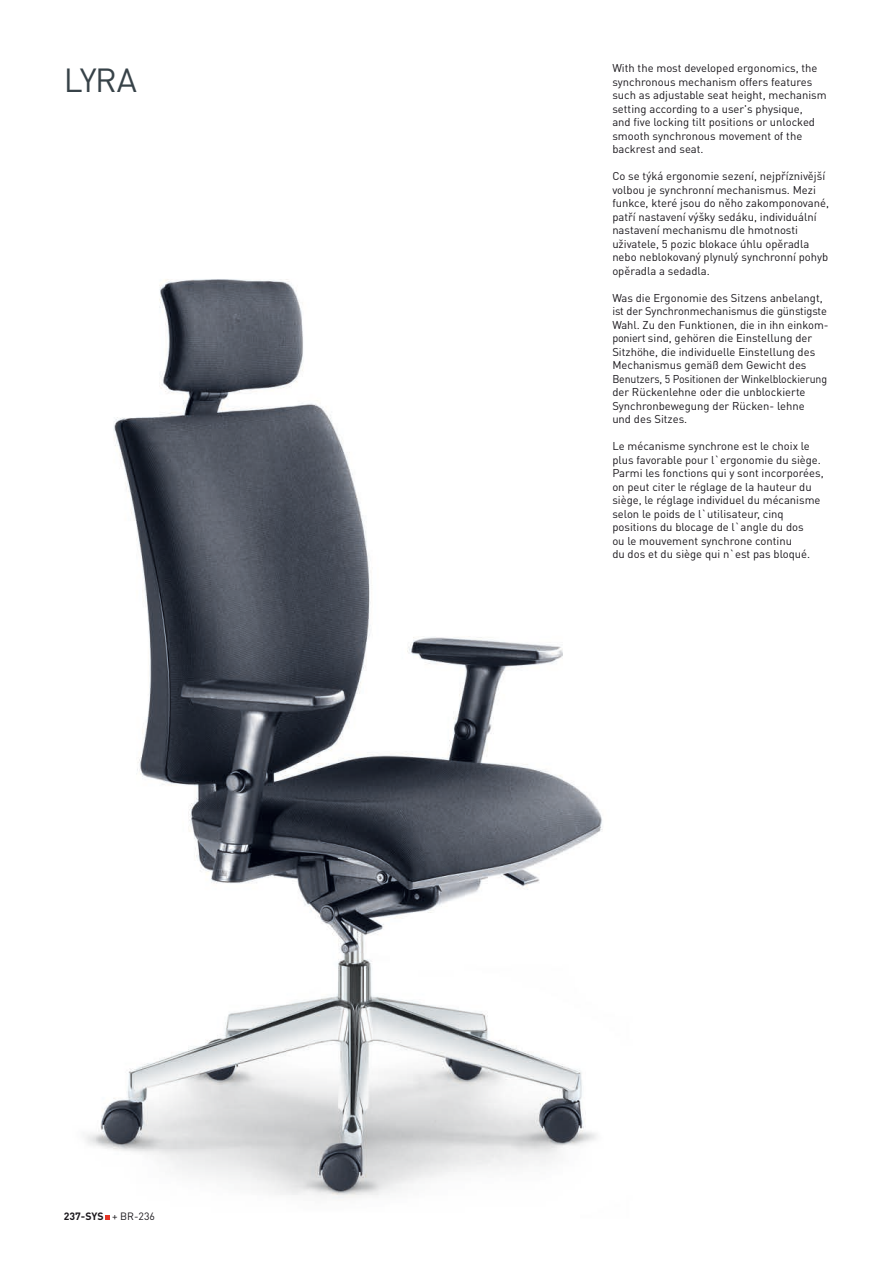
<style>
.page{position:relative;width:893px;height:1263px;background:#fff}
.page>*{position:absolute;margin:0;border:0;box-sizing:border-box;transform-origin:0 0}
.t1{font:33px "DIN Pro";color:#374248}
.t2{font:11.25px/13.5px "DIN Pro";color:#1a171c}
.t3{font:700 10.5px "DIN Pro";color:#1a171c}
.s1{font-weight:400}
</style>
<div class="page">
<img style="left:86px;top:279px;width:517px;height:919px">
<svg style="left:105px;top:1215px;width:5px;height:5px"></svg>
<h1 class="t1" style="left:64px;top:58px;width:75px">lyra</h1>
<p class="t2" style="left:612px;top:61px;width:216px">With the most developed ergonomics, the synchronous mechanism offers features such as adjustable seat height, mechanism setting according to a user's physique,<br>and five locking tilt positions or unlocked smooth synchronous movement of the backrest and seat.</p>
<p class="t2" style="left:612px;top:169px;width:218px">Co se týká ergonomie sezení, nejpříznivější volbou je synchronní mechanismus. Mezi funkce, které jsou do něho zakomponované, patří nastavení výšky sedáku, individuální nastavení mechanismu dle hmotnosti uživatele, 5 pozic blokace úhlu opěradla nebo neblokovaný plynulý synchronní pohyb opěradla a sedadla.</p>
<p class="t2" style="left:612px;top:291px;width:218px">Was die Ergonomie des Sitzens anbelangt, ist der Synchronmechanismus die günstigste Wahl. Zu den Funktionen, die in ihn einkom&shy;poniert sind, gehören die Einstellung der Sitzhöhe, die individuelle Einstellung des Mechanismus gemäß dem Gewicht des Benutzers, 5 Positionen der Winkelblockierung der Rückenlehne oder die unblockierte Synchronbewegung der Rücken- lehne<br>und des Sitzes.</p>
<p class="t2" style="left:612px;top:439px;width:213px">Le mécanisme synchrone est le choix le plus favorable pour l`ergonomie du siège.<br>Parmi les fonctions qui y sont incorporées, on peut citer le réglage de la hauteur du siège, le réglage individuel du mécanisme selon le poids de l`utilisateur, cinq positions du blocage de l`angle du dos<br>ou le mouvement synchrone continu<br>du dos et du siège qui n`est pas bloqué.</p>
<p class="t3" style="left:64px;top:1209px;width:93px">237-SYS <span class="s1">+ BR -236</span></p>
</div>
